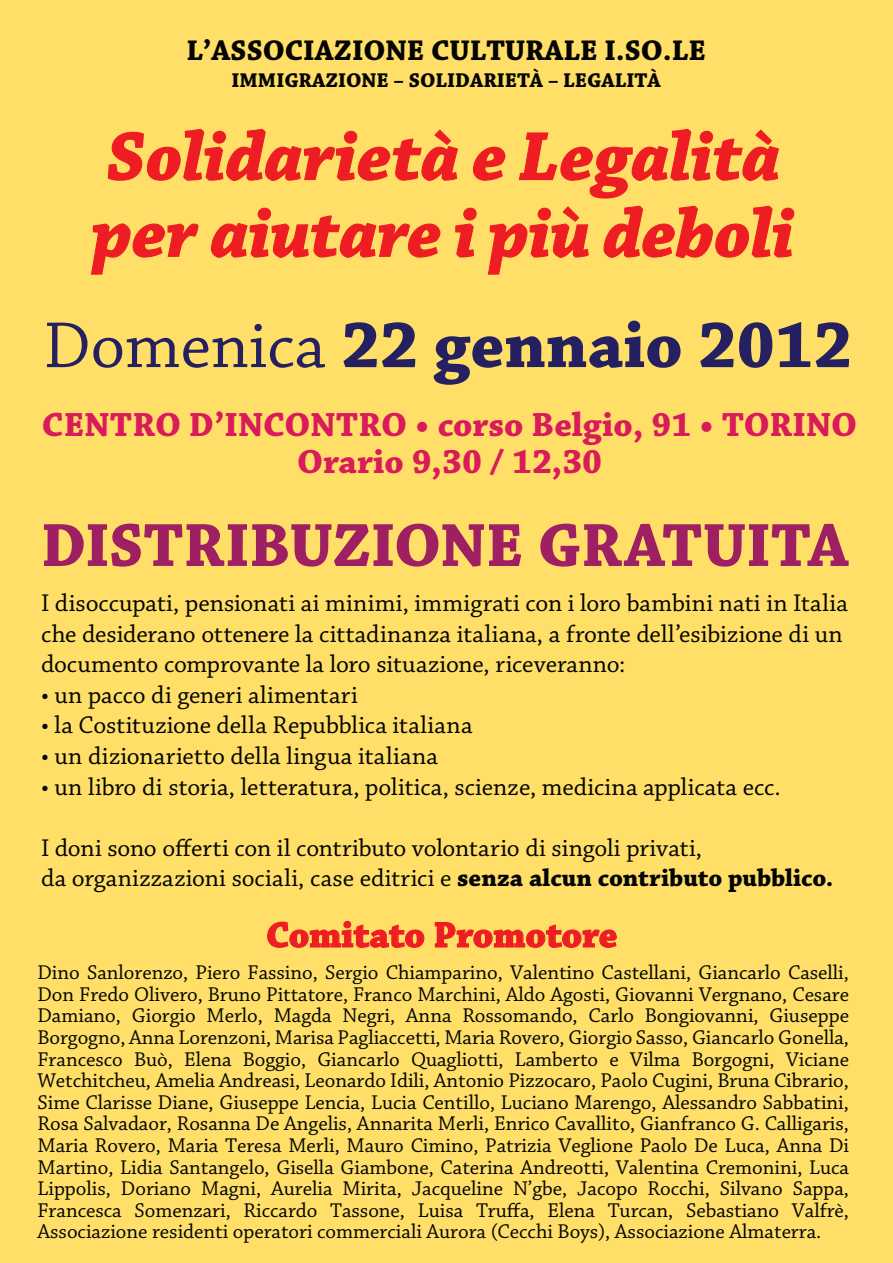
<style>
.page{position:relative;width:893px;height:1263px;background:#ffdf68}
.page>*{position:absolute;margin:0;border:0;box-sizing:border-box;transform-origin:0 0}
.t1{font:italic 700 71.55px/76.8px "Chaparral Pro";color:#ee1d23}
.t2{font:700 68.4px "Chaparral Pro";color:#252161}
.t3{font:700 64.2px "Chaparral Pro";letter-spacing:-.005em;color:#9e1f62}
.t4{font:700 37.5px "Chaparral Pro";color:#ee1d23}
.t5{font:700 35.25px/37.3px "Chaparral Pro";color:#d91a5b;text-align:center}
.t6{font:700 30px "Chaparral Pro";color:#040503}
.t7{font:25.5px/30.6px "Chaparral Pro";color:#040503}
.t8{font:21px/21.6px "Chaparral Pro";color:#040503;text-align:justify}
.t9{font:700 21px "Chaparral Pro";color:#040503}
.s1{font-weight:400}
.s2{font-weight:700}
</style>
<div class="page">
<svg style="left:107px;top:128px;width:351px;height:53px"></svg>
<svg style="left:472px;top:146px;width:34px;height:35px"></svg>
<svg style="left:518px;top:128px;width:261px;height:71px"></svg>
<svg style="left:91px;top:223px;width:108px;height:52px"></svg>
<svg style="left:210px;top:207px;width:231px;height:51px"></svg>
<svg style="left:455px;top:207px;width:22px;height:51px"></svg>
<svg style="left:487px;top:206px;width:102px;height:69px"></svg>
<svg style="left:603px;top:205px;width:192px;height:54px"></svg>
<svg style="left:267px;top:920px;width:158px;height:28px"></svg>
<svg style="left:434px;top:922px;width:183px;height:26px"></svg>
<h3 class="t6" style="left:186px;top:33px;width:521px">L’ASSOCIAZIONE CULTURALE I.SO.LE</h3>
<p class="t9" style="left:232px;top:68px;width:431px">IMMIGRAZIONE – SOLIDARIETÀ – LEGALITÀ</p>
<h1 class="t1" style="left:93px;top:122px;width:703px">Solidarietà e Legalità per aiutare i più deboli</h1>
<h2 class="t2" style="left:44px;top:305px;width:810px"><span class="s1">Domenica</span> 22 gennaio 2012</h2>
<h3 class="t5" style="left:42px;top:407px;width:817px">CENTRO D’INCONTRO • corso Belgio, 91 • TORINO<br>Orario 9,30 / 12,30</h3>
<h3 class="t3" style="left:41px;top:508px;width:810px">DISTRIBUZIONE GRATUITA</h3>
<p class="t7" style="left:41px;top:589px;width:809px">I disoccupati, pensionati ai minimi, immigrati con i loro bambini nati in Italia che desiderano ottenere la cittadinanza italiana, a fronte dell’esibizione di un documento comprovante la loro situazione, riceveranno:</p>
<p class="t7" style="left:41px;top:680px;width:318px">• un pacco di generi alimentari</p>
<p class="t7" style="left:41px;top:711px;width:433px">• la Costituzione della Repubblica italiana</p>
<p class="t7" style="left:41px;top:742px;width:399px">• un dizionarietto della lingua italiana</p>
<p class="t7" style="left:41px;top:772px;width:741px">• un libro di storia, letteratura, politica, scienze, medicina applicata ecc.</p>
<p class="t7" style="left:41px;top:833px;width:794px">I doni sono offerti con il contributo volontario di singoli privati,<br>da organizzazioni sociali, case editrici e <span class="s2">senza alcun contributo pubblico.</span></p>
<h3 class="t4" style="left:266px;top:913px;width:353px">Comitato Promotore</h3>
<p class="t8" style="left:38px;top:962px;width:813px">Dino Sanlorenzo, Piero Fassino, Sergio Chiamparino, Valentino Castellani, Giancarlo Caselli, Don Fredo Olivero, Bruno Pittatore, Franco Marchini, Aldo Agosti, Giovanni Vergnano, Cesare Damiano, Giorgio Merlo, Magda Negri, Anna Rossomando, Carlo Bongiovanni, Giuseppe Borgogno, Anna Lorenzoni, Marisa Pagliaccetti, Maria Rovero, Giorgio Sasso, Giancarlo Gonella, Francesco Buò, Elena Boggio, Giancarlo Quagliotti, Lamberto e Vilma Borgogni, Viciane Wetchitcheu, Amelia Andreasi, Leonardo Idili, Antonio Pizzocaro, Paolo Cugini, Bruna Cibrario, Sime Clarisse Diane, Giuseppe Lencia, Lucia Centillo, Luciano Marengo, Alessandro Sabbatini, Rosa Salvadaor, Rosanna De Angelis, Annarita Merli, Enrico Cavallito, Gianfranco G. Calligaris, Maria Rovero, Maria Teresa Merli, Mauro Cimino, Patrizia Veglione Paolo De Luca, Anna Di Martino, Lidia Santangelo, Gisella Giambone, Caterina Andreotti, Valentina Cremonini, Luca Lippolis, Doriano Magni, Aurelia Mirita, Jacqueline N’gbe, Jacopo Rocchi, Silvano Sappa, Francesca Somenzari, Riccardo Tassone, Luisa Truffa, Elena Turcan, Sebastiano Valfrè, Associazione residenti operatori commerciali Aurora (Cecchi Boys), Associazione Almaterra.</p>
</div>
